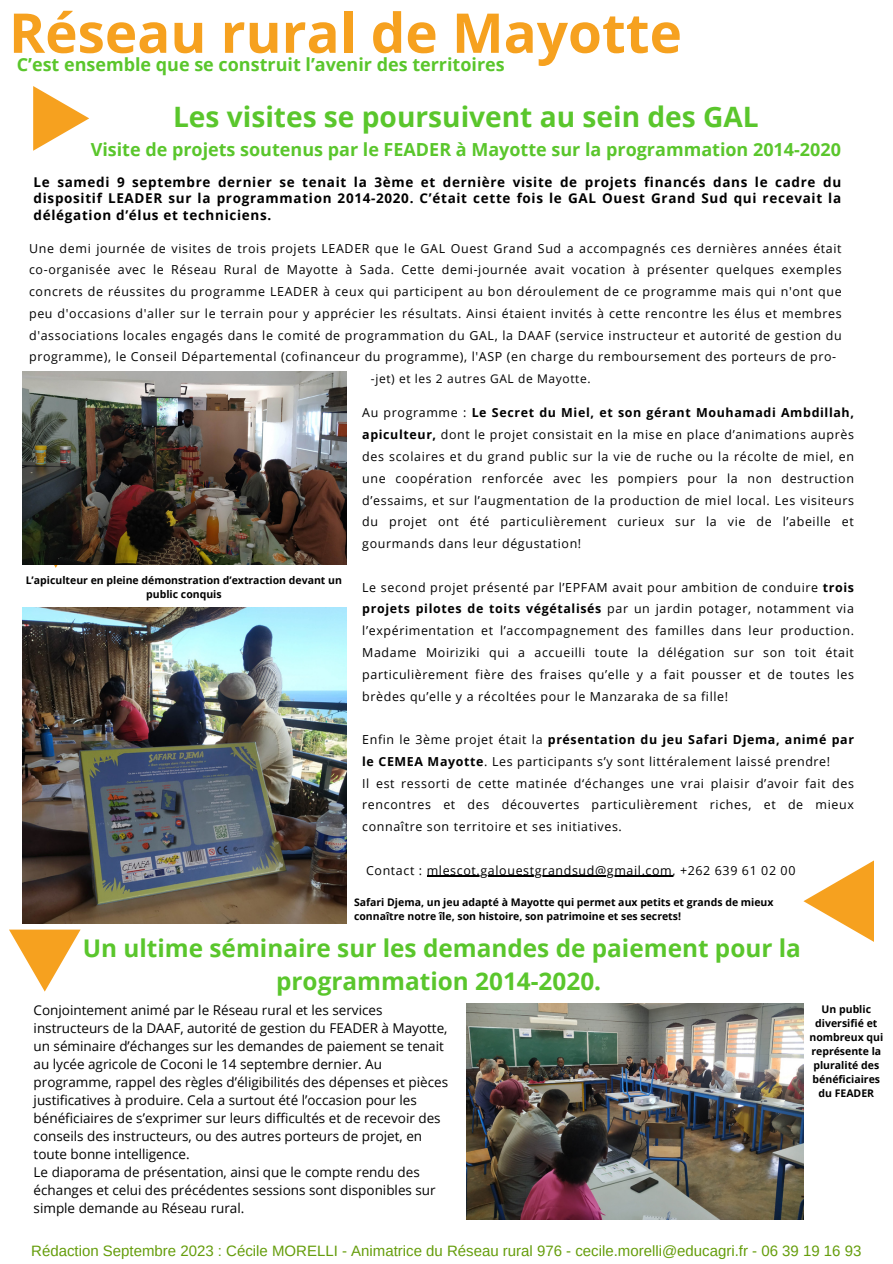
<style>
.page{position:relative;width:893px;height:1264px;background:#fff}
.page>*{position:absolute;margin:0;border:0;box-sizing:border-box;transform-origin:0 0}
.t1{font:700 54.9px "Open Sans";color:#f6a11f}
.t2{font:700 28.05px "Open Sans";color:#5ac62c}
.t3{font:700 24.3px/33.2px "Open Sans";color:#5ac62c;text-align:center}
.t4{font:700 18px "Open Sans";color:#5ac62c}
.t5{font:15px "Arimo";color:#659d0b}
.t6{font:13.5px/18px "Open Sans";color:#000}
.t7{font:700 13.5px/16.8px "Open Sans";letter-spacing:.05em;color:#000;text-align:justify}
.t8{font:12.45px/21.8px "Open Sans";letter-spacing:.05em;color:#000;text-align:justify}
.t9{font:12px "Open Sans";letter-spacing:.05em;color:#000}
.t10{font:700 10.5px/14px "Open Sans";color:#000;text-align:center}
.s1{font-weight:700}
</style>
<div class="page">
<svg style="left:33px;top:86px;width:56px;height:65px"></svg>
<svg style="left:9px;top:929px;width:72px;height:62px"></svg>
<svg style="left:803px;top:860px;width:71px;height:82px"></svg>
<img style="left:22px;top:371px;width:324px;height:194px">
<img style="left:22px;top:607px;width:324px;height:316px">
<img style="left:466px;top:1003px;width:337px;height:216px">
<hr style="left:426px;top:875px;width:246px;height:1px;background:#000">
<p class="t1" style="left:9px;top:-6px;width:674px">Réseau rural de Mayotte</p>
<p class="t2" style="left:173px;top:96px;width:587px">Les visites se poursuivent au sein des GAL</p>
<p class="t4" style="left:91px;top:136px;width:751px">Visite de projets soutenus par le FEADER à Mayotte sur la programmation 2014-2020</p>
<p class="t4" style="left:17px;top:52px;width:489px">C’est ensemble que se construit l’avenir des territoires</p>
<p class="t7" style="left:34px;top:173px;width:809px">Le samedi 9 septembre dernier se tenait la 3ème et dernière visite de projets financés dans le cadre du dispositif LEADER sur la programmation 2014-2020. C’était cette fois le GAL Ouest Grand Sud qui recevait la délégation d’élus et techniciens.</p>
<p class="t8" style="left:29px;top:237px;width:814px">Une demi journée de visites de trois projets LEADER que le GAL Ouest Grand Sud a accompagnés ces dernières années était co-organisée avec le Réseau Rural de Mayotte à Sada. Cette demi-journée avait vocation à présenter quelques exemples concrets de réussites du programme LEADER à ceux qui participent au bon déroulement de ce programme mais qui n'ont que peu d'occasions d'aller sur le terrain pour y apprécier les résultats. Ainsi étaient invités à cette rencontre les élus et membres d'associations locales engagés dans le comité de programmation du GAL, la DAAF (service instructeur et autorité de gestion du programme), le Conseil Départemental (cofinanceur du programme), l'ASP (en charge du remboursement des porteurs de pro-</p>
<p class="t10" style="left:26px;top:573px;width:318px">L’apiculteur en pleine démonstration d’extraction devant un public conquis</p>
<p class="t9" style="left:371px;top:370px;width:221px">-jet) et les 2 autres GAL de Mayotte.</p>
<p class="t8" style="left:362px;top:401px;width:493px">Au programme : <span class="s1">Le Secret du Miel, et son gérant Mouhamadi Ambdillah, apiculteur,</span> dont le projet consistait en la mise en place d’animations auprès des scolaires et du grand public sur la vie de ruche ou la récolte de miel, en une coopération renforcée avec les pompiers pour la non destruction d’essaims, et sur l’augmentation de la production de miel local. Les visiteurs du projet ont été particulièrement curieux sur la vie de l’abeille et gourmands dans leur dégustation!</p>
<p class="t8" style="left:362px;top:576px;width:493px">Le second projet présenté par l’EPFAM avait pour ambition de conduire <span class="s1">trois projets pilotes de toits végétalisés</span> par un jardin potager, notamment via l’expérimentation et l’accompagnement des familles dans leur production.<br>Madame Moiriziki qui a accueilli toute la délégation sur son toit était particulièrement fière des fraises qu’elle y a fait pousser et de toutes les brèdes qu’elle y a récoltées pour le Manzaraka de sa fille!</p>
<p class="t8" style="left:362px;top:728px;width:493px">Enfin le 3ème projet était la <span class="s1">présentation du jeu Safari Djema, animé par le CEMEA Mayotte</span>. Les participants s’y sont littéralement laissé prendre!</p>
<p class="t8" style="left:362px;top:772px;width:493px">Il est ressorti de cette matinée d‘échanges une vrai plaisir d’avoir fait des rencontres et des découvertes particulièrement riches, et de mieux connaître son territoire et ses initiatives.</p>
<p class="t8" style="left:366px;top:859px;width:431px">Contact : mlescot.galouestgrandsud@gmail.com, +262 639 61 02 00</p>
<p class="t10" style="left:354px;top:895px;width:421px;text-align:left">Safari Djema, un jeu adapté à Mayotte qui permet aux petits et grands de mieux connaître notre île, son histoire, son patrimoine et ses secrets!</p>
<p class="t3" style="left:83px;top:930px;width:719px">Un ultime séminaire sur les demandes de paiement pour la programmation 2014-2020.</p>
<p class="t6" style="left:34px;top:1000px;width:416px">Conjointement animé par le Réseau rural et les services instructeurs de la DAAF, autorité de gestion du FEADER à Mayotte, un séminaire d’échanges sur les demandes de paiement se tenait au lycée agricole de Coconi le 14 septembre dernier. Au programme, rappel des règles d’éligibilités des dépenses et pièces justificatives à produire. Cela a surtout été l’occasion pour les bénéficiaires de s’exprimer sur leurs difficultés et de recevoir des conseils des instructeurs, ou des autres porteurs de projet, en toute bonne intelligence.</p>
<p class="t6" style="left:34px;top:1162px;width:403px">Le diaporama de présentation, ainsi que le compte rendu des échanges et celui des précédentes sessions sont disponibles sur simple demande au Réseau rural.</p>
<p class="t10" style="left:809px;top:1001px;width:75px">Un public diversifié et nombreux qui représente la pluralité des bénéficiaires du FEADER</p>
<p class="t5" style="left:31px;top:1242px;width:831px">Rédaction Septembre 2023 : Cécile MORELLI - Animatrice du Réseau rural 976 - cecile.morelli@educagri.fr - 06 39 19 16 93</p>
</div>
